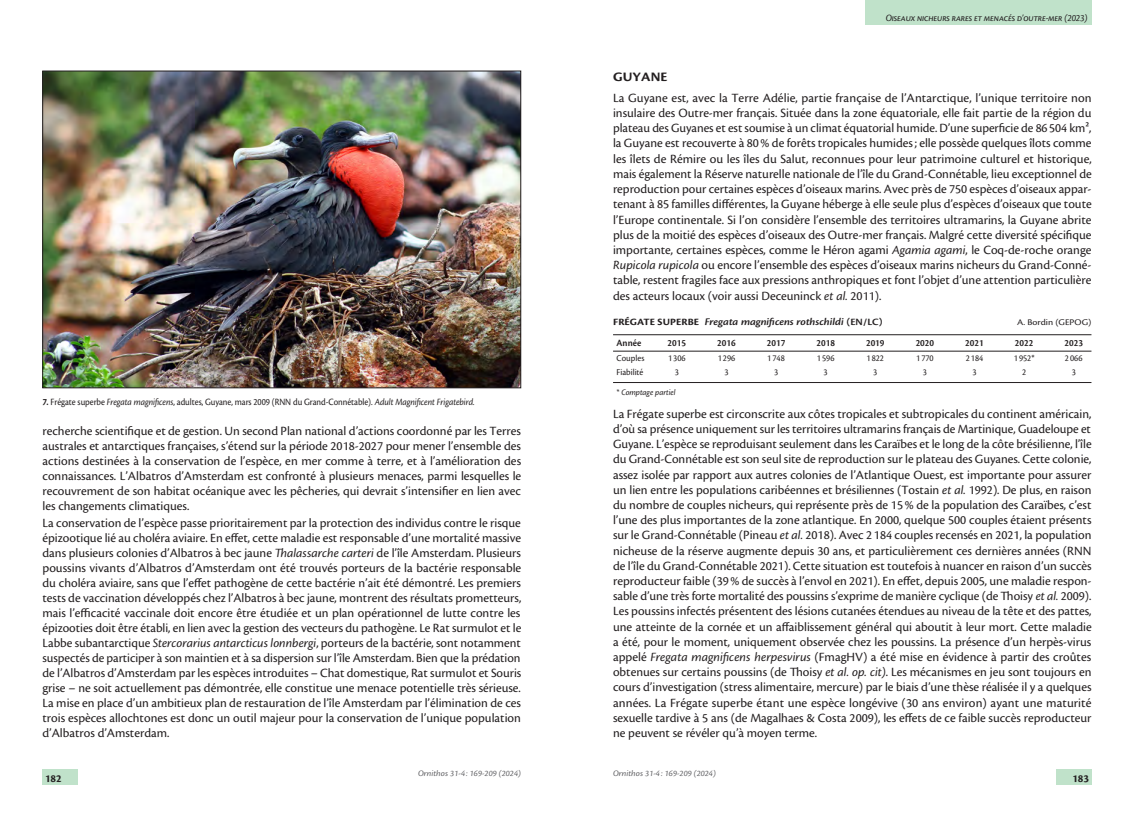
<style>
.page{position:relative;width:1134px;height:815px;background:#fff}
.page>*{position:absolute;margin:0;border:0;box-sizing:border-box;transform-origin:0 0}
.Paragraphe_1{font:13.5px "Cronos Pro Bold Subh";letter-spacing:.01em;color:#231f20;scale:1.1 1}
.Texte_courant{font:13.12px/15.2px "Cronos Pro";color:#231f20;text-align:justify}
.t1{font:700 11.25px "Cronos Pro";letter-spacing:-.01em;color:#231f20}
.Nom_espèce_ENRM_Outre-mer{font:10.62px "Cronos Pro Semibold Subh It";letter-spacing:-.005em;color:#231f20;scale:1.1 1}
.Légendes_photos_1pt{font:10px "Cronos Pro";letter-spacing:-.005em;color:#231f20;scale:.9 1}
.t2{font:italic 10px "Cronos Pro";letter-spacing:-.02em;color:#231f20}
.Titre_tableau_ENRM_Outre-mer{font:600 10px "Cronos Pro";color:#231f20;scale:.95 1}
.Texte_tableau_ENRM_Outre-mer{font:9.38px "Cronos Pro";color:#231f20;scale:.95 1}
.Fin_tableau_ENRM_Outre-mer{font:9.38px "Cronos Pro";color:#231f20;scale:.95 1}
.Nom_espèce_ENRM_Outre-mer-2{font:9px "Cronos Pro";color:#231f20;scale:1.1 1}
.t3{font:italic 8.75px "Cronos Pro";color:#636366;scale:1.05 1}
.Note_bas_de_tableau{font:italic 8.75px "Cronos Pro";color:#231f20;scale:.95 1}
.s1{font-weight:700;font-style:italic}
.s2{font-style:italic}
.s3{font-family:"Cronos Pro";font-weight:700;font-size:10px}
.s4{font-family:"Cronos Pro";font-weight:600;font-size:10px}
</style>
<div class="page">
<hr style="left:613px;top:334px;width:478px;height:1px;background:#231f20">
<hr style="left:613px;top:351px;width:478px;height:1px;background:#231f20">
<hr style="left:613px;top:382px;width:478px;height:1px;background:#231f20">
<img style="left:45px;top:73px;width:474px;height:313px">
<div style="left:43px;top:71px;width:478px;height:317px;border:1px solid #231f20"></div>
<div style="left:43px;top:769px;width:35px;height:16px;background:#c0e2ca"></div>
<div style="left:1056px;top:769px;width:35px;height:16px;background:#c0e2ca"></div>
<div style="left:865px;top:0;width:226px;height:25px;background:#c0e2ca"></div>
<p class="Légendes_photos_1pt" style="left:43px;top:396px;width:482px"><span class="s1">7.</span> Frégate superbe <span class="s2">Fregata magnificens</span>, adultes, Guyane, mars 2009 (RNN du Grand-Connétable). <span class="s2">Adult Magnificent Frigatebird.</span></p>
<p class="Texte_courant" style="left:43px;top:424px;width:480px">recherche scientifique et de gestion. Un second Plan national d’actions coordonné par les Terres australes et antarctiques françaises, s’étend sur la période 2018-2027 pour mener l’ensemble des actions destinées à la conservation de l’espèce, en mer comme à terre, et à l’amélioration des connaissances. L’Albatros d’Amsterdam est confronté à plusieurs menaces, parmi lesquelles le recouvrement de son habitat océanique avec les pêcheries, qui devrait s’intensifier en lien avec les changements climatiques.</p>
<p class="Texte_courant" style="left:43px;top:515px;width:480px">La conservation de l’espèce passe prioritairement par la protection des individus contre le risque épizootique lié au choléra aviaire. En effet, cette maladie est responsable d’une mortalité massive dans plusieurs colonies d’Albatros à bec jaune <span class="s2">Thalassarche carteri</span> de l’île Amsterdam. Plusieurs poussins vivants d’Albatros d’Amsterdam ont été trouvés porteurs de la bactérie responsable du choléra aviaire, sans que l’effet pathogène de cette bactérie n’ait été démontré. Les premiers tests de vaccination développés chez l’Albatros à bec jaune, montrent des résultats prometteurs, mais l’efficacité vaccinale doit encore être étudiée et un plan opérationnel de lutte contre les épizooties doit être établi, en lien avec la gestion des vecteurs du pathogène. Le Rat surmulot et le Labbe subantarctique <span class="s2">Stercorarius antarcticus lonnbergi</span>, porteurs de la bactérie, sont notamment suspectés de participer à son maintien et à sa dispersion sur l’île Amsterdam. Bien que la prédation de l’Albatros d’Amsterdam par les espèces introduites – Chat domestique, Rat surmulot et Souris grise – ne soit actuellement pas démontrée, elle constitue une menace potentielle très sérieuse.<br>La mise en place d’un ambitieux plan de restauration de l’île Amsterdam par l’élimination de ces trois espèces allochtones est donc un outil majeur pour la conservation de l’unique population d’Albatros d’Amsterdam.</p>
<p class="t2" style="left:886px;top:12px;width:203px">Oiseaux nicheurs rares et menacés d’outre-mer (2023)</p>
<p class="Paragraphe_1" style="left:613px;top:69px;width:51px">GUYANE</p>
<p class="Texte_courant" style="left:613px;top:90px;width:480px">La Guyane est, avec la Terre Adélie, partie française de l’Antarctique, l’unique territoire non insulaire des Outre-mer français. Située dans la zone équatoriale, elle fait partie de la région du plateau des Guyanes et est soumise à un climat équatorial humide. D’une superficie de 86 504 km², la Guyane est recouverte à 80% de forêts tropicales humides; elle possède quelques îlots comme les îlets de Rémire ou les îles du Salut, reconnues pour leur patrimoine culturel et historique, mais également la Réserve naturelle nationale de l’île du Grand-Connétable, lieu exceptionnel de reproduction pour certaines espèces d’oiseaux marins. Avec près de 750 espèces d’oiseaux appar&shy;tenant à 85 familles différentes, la Guyane héberge à elle seule plus d’espèces d’oiseaux que toute l’Europe continentale. Si l’on considère l’ensemble des territoires ultramarins, la Guyane abrite plus de la moitié des espèces d’oiseaux des Outre-mer français. Malgré cette diversité spécifique importante, certaines espèces, comme le Héron agami <span class="s2">Agamia agami</span>, le Coq-de-roche orange <span class="s2">Rupicola rupicola</span> ou encore l’ensemble des espèces d’oiseaux marins nicheurs du Grand-Conné&shy;table, restent fragiles face aux pressions anthropiques et font l’objet d’une attention particulière des acteurs locaux (voir aussi Deceuninck <span class="s2">et al.</span> 2011).</p>
<p class="Nom_espèce_ENRM_Outre-mer" style="left:613px;top:316px;width:246px"><span class="s3">FRÉGATE SUPERBE</span> Fregata magnificens rothschildi <span class="s4">(EN/LC)</span></p>
<p class="Nom_espèce_ENRM_Outre-mer-2" style="left:1017px;top:317px;width:69px">A. Bordin (GEPOG)</p>
<p class="Titre_tableau_ENRM_Outre-mer" style="left:617px;top:337px;width:27px">Année</p>
<p class="Titre_tableau_ENRM_Outre-mer" style="left:668px;top:337px;width:21px">2015</p>
<p class="Titre_tableau_ENRM_Outre-mer" style="left:717px;top:337px;width:21px">2016</p>
<p class="Titre_tableau_ENRM_Outre-mer" style="left:767px;top:337px;width:21px">2017</p>
<p class="Titre_tableau_ENRM_Outre-mer" style="left:816px;top:337px;width:21px">2018</p>
<p class="Titre_tableau_ENRM_Outre-mer" style="left:866px;top:337px;width:21px">2019</p>
<p class="Titre_tableau_ENRM_Outre-mer" style="left:916px;top:337px;width:21px">2020</p>
<p class="Titre_tableau_ENRM_Outre-mer" style="left:965px;top:337px;width:21px">2021</p>
<p class="Titre_tableau_ENRM_Outre-mer" style="left:1015px;top:337px;width:21px">2022</p>
<p class="Titre_tableau_ENRM_Outre-mer" style="left:1064px;top:337px;width:21px">2023</p>
<p class="Texte_tableau_ENRM_Outre-mer" style="left:617px;top:353px;width:31px">Couples</p>
<p class="Texte_tableau_ENRM_Outre-mer" style="left:668px;top:353px;width:20px">1 306</p>
<p class="Texte_tableau_ENRM_Outre-mer" style="left:718px;top:353px;width:20px">1 296</p>
<p class="Texte_tableau_ENRM_Outre-mer" style="left:767px;top:353px;width:20px">1 748</p>
<p class="Texte_tableau_ENRM_Outre-mer" style="left:817px;top:353px;width:20px">1 596</p>
<p class="Texte_tableau_ENRM_Outre-mer" style="left:866px;top:353px;width:20px">1 822</p>
<p class="Texte_tableau_ENRM_Outre-mer" style="left:916px;top:353px;width:20px">1 770</p>
<p class="Texte_tableau_ENRM_Outre-mer" style="left:966px;top:353px;width:20px">2 184</p>
<p class="Texte_tableau_ENRM_Outre-mer" style="left:1014px;top:353px;width:23px">1 952*</p>
<p class="Texte_tableau_ENRM_Outre-mer" style="left:1065px;top:353px;width:20px">2 066</p>
<p class="Fin_tableau_ENRM_Outre-mer" style="left:617px;top:367px;width:30px">Fiabilité</p>
<p class="Fin_tableau_ENRM_Outre-mer" style="left:675px;top:367px;width:6px">3</p>
<p class="Fin_tableau_ENRM_Outre-mer" style="left:724px;top:367px;width:6px">3</p>
<p class="Fin_tableau_ENRM_Outre-mer" style="left:774px;top:367px;width:6px">3</p>
<p class="Fin_tableau_ENRM_Outre-mer" style="left:824px;top:367px;width:6px">3</p>
<p class="Fin_tableau_ENRM_Outre-mer" style="left:873px;top:367px;width:6px">3</p>
<p class="Fin_tableau_ENRM_Outre-mer" style="left:923px;top:367px;width:6px">3</p>
<p class="Fin_tableau_ENRM_Outre-mer" style="left:972px;top:367px;width:6px">3</p>
<p class="Fin_tableau_ENRM_Outre-mer" style="left:1022px;top:367px;width:6px">2</p>
<p class="Fin_tableau_ENRM_Outre-mer" style="left:1072px;top:367px;width:6px">3</p>
<p class="Note_bas_de_tableau" style="left:617px;top:387px;width:63px">* Comptage partiel</p>
<p class="Texte_courant" style="left:613px;top:406px;width:480px">La Frégate superbe est circonscrite aux côtes tropicales et subtropicales du continent américain, d’où sa présence uniquement sur les territoires ultramarins français de Martinique, Guadeloupe et Guyane. L’espèce se reproduisant seulement dans les Caraïbes et le long de la côte brésilienne, l’île du Grand-Connétable est son seul site de reproduction sur le plateau des Guyanes. Cette colonie, assez isolée par rapport aux autres colonies de l’Atlantique Ouest, est importante pour assurer un lien entre les populations caribéennes et brésiliennes (Tostain <span class="s2">et al.</span> 1992). De plus, en raison du nombre de couples nicheurs, qui représente près de 15% de la population des Caraïbes, c’est l’une des plus importantes de la zone atlantique. En 2000, quelque 500 couples étaient présents sur le Grand-Connétable (Pineau <span class="s2">et al.</span> 2018). Avec 2 184 couples recensés en 2021, la population nicheuse de la réserve augmente depuis 30 ans, et particulièrement ces dernières années (RNN de l’île du Grand-Connétable 2021). Cette situation est toutefois à nuancer en raison d’un succès reproducteur faible (39% de succès à l’envol en 2021). En effet, depuis 2005, une maladie respon&shy;sable d’une très forte mortalité des poussins s’exprime de manière cyclique (de Thoisy <span class="s2">et al.</span> 2009).<br>Les poussins infectés présentent des lésions cutanées étendues au niveau de la tête et des pattes, une atteinte de la cornée et un affaiblissement général qui aboutit à leur mort. Cette maladie a été, pour le moment, uniquement observée chez les poussins. La présence d’un herpès-virus appelé <span class="s2">Fregata magnificens herpesvirus</span> (FmagHV) a été mise en évidence à partir des croûtes obtenues sur certains poussins (de Thoisy <span class="s2">et al. op. cit)</span>. Les mécanismes en jeu sont toujours en cours d’investigation (stress alimentaire, mercure) par le biais d’une thèse réalisée il y a quelques années. La Frégate superbe étant une espèce longévive (30 ans environ) ayant une maturité sexuelle tardive à 5 ans (de Magalhaes &amp; Costa 2009), les effets de ce faible succès reproducteur ne peuvent se révéler qu’à moyen terme.</p>
<p class="t3" style="left:418px;top:768px;width:99px">Ornithos 31-4 : 169-209 (2024)</p>
<p class="t3" style="left:613px;top:768px;width:99px">Ornithos 31-4 : 169-209 (2024)</p>
<p class="t1" style="left:45px;top:772px;width:18px">182</p>
<p class="t1" style="left:1072px;top:772px;width:18px">183</p>
</div>
